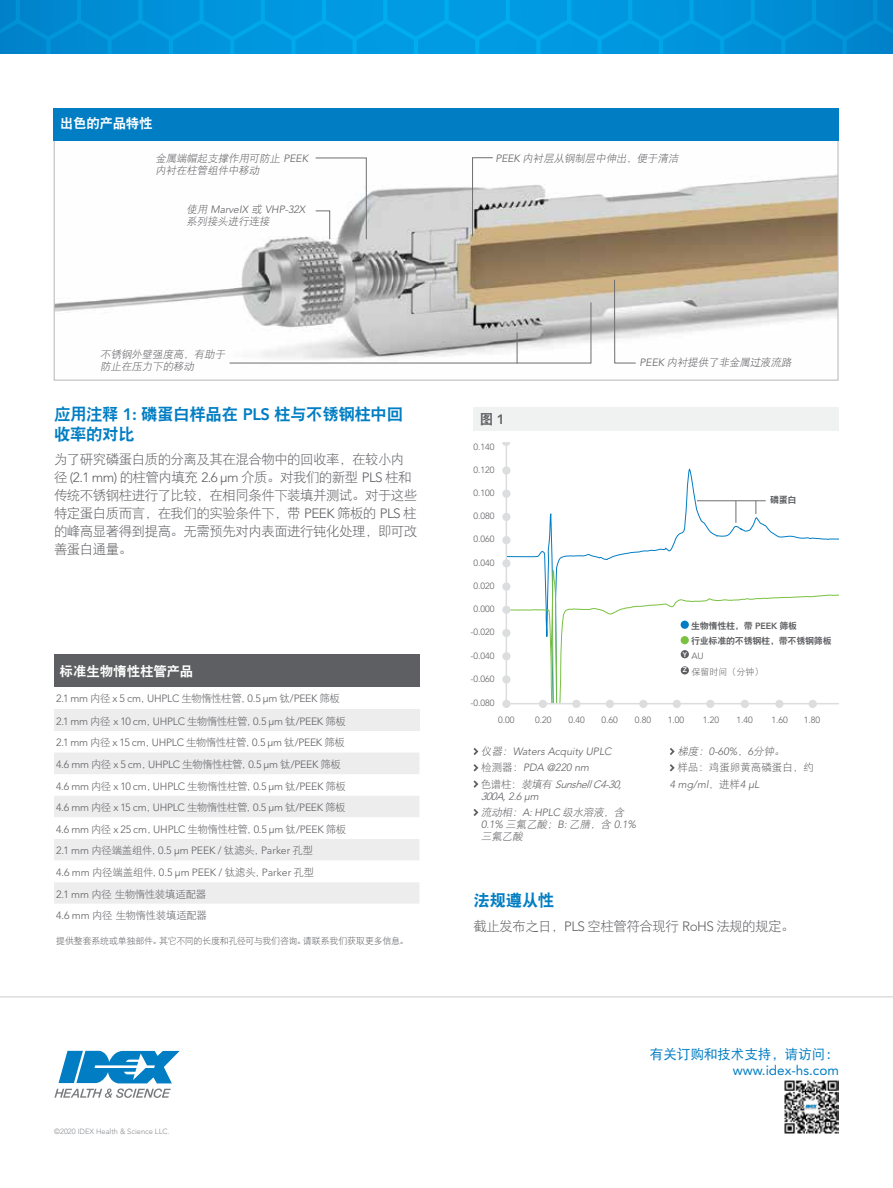
<style>
.page{position:relative;width:893px;height:1188px;background:#fff}
.page>*{position:absolute;margin:0;border:0;box-sizing:border-box;transform-origin:0 0}
.t1{font:16.5px/19.5px "DFP Hei W9";letter-spacing:-.025em;color:#007dc3}
.t2{font:13.5px/18px "DFP Hei W3";letter-spacing:-.04em;color:#5e5f62}
.t3{font:13.5px "DFP Hei W9";letter-spacing:-.02em;color:#fff}
.t4{font:13.5px "Avenir LT Std";color:#007dc3}
.t5{font:13.5px "DFP Hei W5";color:#007dc3}
.t6{font:13.5px "DFP Hei W9";color:#5e5f62}
.t7{font:300 10.5px/21.8px "Avenir LT Std";letter-spacing:-.015em;color:#5e5f62}
.t8{font:italic 300 10.5px/16.4px "Avenir LT Std";color:#5e5f62}
.t9{font:italic 10.5px/12px "DFP Hei W3";color:#5e5f62}
.t10{font:10.5px/21.6px "DFP Hei W3";letter-spacing:-.045em;color:#5e5f62}
.t11{font:10.5px/16.4px "DFP Hei W3";color:#5e5f62}
.t12{font:300 9px "Avenir LT Std";color:#5e5f62}
.t13{font:9px "DFP Hei W3";letter-spacing:-.025em;color:#5e5f62}
.t14{font:9px/15.5px "DFP Hei W9";letter-spacing:-.025em;color:#5e5f62}
.t15{font:300 7.5px "Avenir LT Std";color:#898b8e}
.s1{font-family:"Avenir LT Std";font-weight:300}
.s2{font-family:"DFP Hei W3";font-weight:400}
.s3{font-family:"Avenir LT Std";font-weight:800}
.s4{font-family:"DFP Hei W3";font-weight:400;font-style:normal}
.s5{font-style:italic}
.s6{font-family:"Avenir LT Std";font-weight:300;font-style:italic}
</style>
<div class="page">
<img style="left:56px;top:140px;width:780px;height:202px">
<div style="left:54px;top:108px;width:785px;height:32px;background:#007dc3"></div>
<svg style="left:0;top:0;width:893px;height:54px;background:#0094dc"></svg>
<div style="left:54px;top:654px;width:365px;height:32px;background:#5e5f62"></div>
<div style="left:54px;top:709px;width:365px;height:22px;background:#ededee"></div>
<svg style="left:54px;top:753px;width:365px;height:64px;fill:#ededee"></svg>
<svg style="left:54px;top:839px;width:365px;height:65px"></svg>
<hr style="left:0;top:996px;width:893px;height:2px;background:#dcddde">
<svg style="left:315px;top:157px;width:52px;height:83px"></svg>
<svg style="left:472px;top:157px;width:21px;height:80px"></svg>
<svg style="left:614px;top:279px;width:22px;height:85px"></svg>
<svg style="left:229px;top:302px;width:363px;height:62px"></svg>
<hr style="left:517px;top:333px;width:1px;height:30px;background:#6d6e71">
<svg style="left:507px;top:471px;width:332px;height:234px"></svg>
<div style="left:681px;top:621px;width:8px;height:8px;background:#007dc3;border-radius:50%"></div>
<div style="left:681px;top:636px;width:8px;height:8px;background:#7ac142;border-radius:50%"></div>
<div style="left:681px;top:650px;width:8px;height:8px;background:#5e5f62;border-radius:50%"></div>
<div style="left:681px;top:666px;width:8px;height:9px;background:#5e5f62;border-radius:50%"></div>
<div style="left:473px;top:408px;width:366px;height:23px;background:#f0f1f1"></div>
<hr style="left:506px;top:445px;width:1px;height:258px;background:#dcddde">
<svg style="left:502px;top:442px;width:8px;height:4px"></svg>
<svg style="left:473px;top:748px;width:5px;height:7px"></svg>
<svg style="left:473px;top:764px;width:5px;height:7px"></svg>
<svg style="left:473px;top:780px;width:5px;height:8px"></svg>
<svg style="left:473px;top:809px;width:5px;height:7px"></svg>
<svg style="left:670px;top:748px;width:5px;height:7px"></svg>
<svg style="left:670px;top:764px;width:5px;height:7px"></svg>
<hr style="left:697px;top:500px;width:69px;height:1px;background:#6d6e71">
<svg style="left:735px;top:501px;width:1px;height:22px"></svg>
<svg style="left:755px;top:501px;width:1px;height:13px"></svg>
<hr style="left:505px;top:703px;width:334px;height:1px;background:#dcddde">
<div style="left:539px;top:700px;width:8px;height:8px;background:#dcddde;border-radius:50%"></div>
<div style="left:572px;top:700px;width:8px;height:8px;background:#dcddde;border-radius:50%"></div>
<div style="left:606px;top:700px;width:8px;height:8px;background:#dcddde;border-radius:50%"></div>
<div style="left:639px;top:700px;width:8px;height:8px;background:#dcddde;border-radius:50%"></div>
<div style="left:673px;top:700px;width:8px;height:8px;background:#dcddde;border-radius:50%"></div>
<div style="left:706px;top:700px;width:8px;height:8px;background:#dcddde;border-radius:50%"></div>
<div style="left:741px;top:700px;width:8px;height:8px;background:#dcddde;border-radius:50%"></div>
<div style="left:775px;top:700px;width:8px;height:8px;background:#dcddde;border-radius:50%"></div>
<div style="left:809px;top:700px;width:8px;height:8px;background:#dcddde;border-radius:50%"></div>
<div style="left:502px;top:675px;width:8px;height:9px;background:#dcddde;border-radius:50%"></div>
<div style="left:502px;top:700px;width:8px;height:8px;background:#dcddde;border-radius:50%"></div>
<div style="left:502px;top:652px;width:8px;height:8px;background:#dcddde;border-radius:50%"></div>
<div style="left:502px;top:629px;width:8px;height:8px;background:#dcddde;border-radius:50%"></div>
<div style="left:502px;top:606px;width:8px;height:8px;background:#dcddde;border-radius:50%"></div>
<div style="left:502px;top:582px;width:8px;height:9px;background:#dcddde;border-radius:50%"></div>
<div style="left:502px;top:559px;width:8px;height:8px;background:#dcddde;border-radius:50%"></div>
<div style="left:502px;top:536px;width:8px;height:8px;background:#dcddde;border-radius:50%"></div>
<div style="left:502px;top:513px;width:8px;height:8px;background:#dcddde;border-radius:50%"></div>
<div style="left:502px;top:490px;width:8px;height:8px;background:#dcddde;border-radius:50%"></div>
<div style="left:502px;top:466px;width:8px;height:9px;background:#dcddde;border-radius:50%"></div>
<svg style="left:54px;top:1051px;width:126px;height:47px"></svg>
<img style="left:784px;top:1080px;width:55px;height:54px">
<p class="t3" style="left:60px;top:116px;width:94px">出色的产品特性</p>
<p class="t9" style="left:155px;top:152px;width:154px">金属端帽起支撑作用可防止 <span class="s1">P E E K</span>内衬在柱管组件中移动</p>
<p class="t8" style="left:186px;top:202px;width:120px"><span class="s2">使用</span> MarveIX <span class="s2">或</span> VHP-32X</p>
<p class="t9" style="left:186px;top:215px;width:87px">系列接头进行连接</p>
<p class="t9" style="left:100px;top:348px;width:128px">不锈钢外壁强度高，有助于防止在压力下的移动</p>
<h1 class="t1" style="left:54px;top:404px;width:351px">应用注释 <span class="s3">1:</span> 磷蛋白样品在 <span class="s3">PLS</span> 柱与不锈钢柱中回收率的对比</h1>
<p class="t2" style="left:54px;top:450px;width:365px">为了研究磷蛋白质的分离及其在混合物中的回收率，在较小内径 <span class="s1">(2.1 mm)</span> 的柱管内填充 <span class="s1">2.6 μm</span> 介质。对我们的新型 <span class="s1">PLS</span> 柱和传统不锈钢柱进行了比较，在相同条件下装填并测试。对于这些特定蛋白质而言，在我们的实验条件下，带 <span class="s1">PEEK</span> 筛板的 <span class="s1">PLS</span> 柱的峰高显著得到提高。无需预先对内表面进行钝化处理，即可改善蛋白通量。</p>
<p class="t3" style="left:59px;top:664px;width:135px">标准生物惰性柱管产品</p>
<p class="t7" style="left:56px;top:688px;width:292px">2.1 mm <span class="s2">内径</span> x 5 cm<span class="s2">，</span>UHPLC <span class="s2">生物惰性柱管，</span>0.5 μm <span class="s2">钛</span>/PEEK <span class="s2">筛板</span>2.1 mm <span class="s2">内径</span> x 10 cm<span class="s2">，</span>UHPLC <span class="s2">生物惰性柱管，</span>0.5 μm <span class="s2">钛</span>/PEEK <span class="s2">筛板</span>2.1 mm <span class="s2">内径</span> x 15 cm<span class="s2">，</span>UHPLC <span class="s2">生物惰性柱管，</span>0.5 μm <span class="s2">钛</span>/PEEK <span class="s2">筛板</span>4.6 mm <span class="s2">内径</span> x 5 cm<span class="s2">，</span>UHPLC <span class="s2">生物惰性柱管，</span>0.5 μm <span class="s2">钛</span>/PEEK <span class="s2">筛板</span>4.6 mm <span class="s2">内径</span> x 10 cm<span class="s2">，</span>UHPLC <span class="s2">生物惰性柱管，</span>0.5 μm <span class="s2">钛</span>/PEEK <span class="s2">筛板</span>4.6 mm <span class="s2">内径</span> x 15 cm<span class="s2">，</span>UHPLC <span class="s2">生物惰性柱管，</span>0.5 μm <span class="s2">钛</span>/PEEK <span class="s2">筛板</span>4.6 mm <span class="s2">内径</span> x 25 cm<span class="s2">，</span>UHPLC <span class="s2">生物惰性柱管，</span>0.5 µm <span class="s2">钛</span>/PEEK <span class="s2">筛板</span>2.1 mm <span class="s2">内径端盖组件，</span>0.5 µm PEEK / <span class="s2">钛滤头，</span>Parker <span class="s2">孔型<br></span>4.6 mm <span class="s2">内径端盖组件，</span>0.5 µm PEEK / <span class="s2">钛滤头，</span>Parker <span class="s2">孔型</span></p>
<p class="t10" style="left:56px;top:883px;width:152px"><span class="s1">2.1 mm</span> 内径 生物惰性装填适配器<br><span class="s1">4.6 mm</span> 内径 生物惰性装填适配器</p>
<p class="t13" style="left:56px;top:936px;width:354px">提供整套系统或单独部件。其它不同的长度和孔径可与我们咨询。请联系我们获取更多信息。</p>
<p class="t15" style="left:54px;top:1127px;width:117px">©2020 IDEX Health &amp; Science LLC.</p>
<p class="t9" style="left:495px;top:152px;width:187px"><span class="s1">P E E K</span> 内衬层从钢制层中伸出，便于清洁</p>
<p class="t6" style="left:480px;top:412px;width:26px">图 <span class="s3">1</span></p>
<p class="t12" style="left:473px;top:441px;width:23px">0.140</p>
<p class="t12" style="left:473px;top:464px;width:23px">0.120</p>
<p class="t12" style="left:473px;top:488px;width:23px">0.100</p>
<p class="t12" style="left:473px;top:511px;width:23px">0.080</p>
<p class="t12" style="left:473px;top:534px;width:23px">0.060</p>
<p class="t12" style="left:473px;top:557px;width:23px">0.040</p>
<p class="t12" style="left:473px;top:580px;width:23px">0.020</p>
<p class="t12" style="left:473px;top:604px;width:23px">0.000</p>
<p class="t12" style="left:470px;top:627px;width:26px">-0.020</p>
<p class="t12" style="left:470px;top:650px;width:26px">-0.040</p>
<p class="t12" style="left:470px;top:673px;width:26px">-0.060</p>
<p class="t12" style="left:470px;top:698px;width:26px">-0.080</p>
<p class="t9" style="left:640px;top:357px;width:155px"><span class="s1">P E E K</span> 内衬提供了非金属过液流路</p>
<p class="t14" style="left:770px;top:492px;width:28px">磷蛋白</p>
<p class="t14" style="left:691px;top:618px;width:142px">生物惰性柱，带 <span class="s3">PEEK</span> 筛板<br>行业标准的不锈钢柱，带不锈钢筛板</p>
<p class="t12" style="left:683px;top:651px;width:22px"><sup>Y</sup> AU</p>
<p class="t13" style="left:683px;top:666px;width:82px"><sup>Z</sup> 保留时间（分钟）</p>
<p class="t12" style="left:498px;top:714px;width:18px">0.00</p>
<p class="t12" style="left:535px;top:714px;width:18px">0.20</p>
<p class="t12" style="left:568px;top:714px;width:18px">0.40</p>
<p class="t12" style="left:601px;top:714px;width:18px">0.60</p>
<p class="t12" style="left:635px;top:714px;width:18px">0.80</p>
<p class="t12" style="left:668px;top:714px;width:18px">1.00</p>
<p class="t12" style="left:703px;top:714px;width:18px">1.20</p>
<p class="t12" style="left:736px;top:714px;width:18px">1.40</p>
<p class="t12" style="left:771px;top:714px;width:18px">1.60</p>
<p class="t12" style="left:804px;top:714px;width:18px">1.80</p>
<p class="t8" style="left:481px;top:744px;width:144px"><span class="s2">仪器：</span>Waters Acquity UPLC<span class="s4">检测器：</span>PDA @220 nm<br><span class="s4">色谱柱：</span><span class="s2">装填有</span> SunshellC4-30,</p>
<p class="t8" style="left:481px;top:788px;width:59px">300A,2.6 µm</p>
<p class="t9" style="left:481px;top:806px;width:147px">流动相：<span class="s1">A: HPLC</span> 级水溶液，含</p>
<p class="t8" style="left:481px;top:816px;width:157px">0. 1 % <span class="s2">三氟乙酸；</span>B: <span class="s2">乙腈，含</span> 0. 1 %</p>
<p class="t9" style="left:481px;top:830px;width:45px">三氟乙酸</p>
<p class="t11" style="left:677px;top:743px;width:138px"><span class="s5">梯度：</span><span class="s6">0-60%</span><span class="s5">，</span><span class="s6">6</span><span class="s5">分钟。<br></span>样品：鸡蛋卵黄高磷蛋白，约</p>
<p class="t8" style="left:670px;top:776px;width:91px">4 mg/ml<span class="s4">，进样</span>4 µL</p>
<h1 class="t1" style="left:473px;top:890px;width:82px">法规遵从性</h1>
<p class="t2" style="left:473px;top:917px;width:323px">截止发布之日，<span class="s1">PLS</span> 空柱管符合现行 <span class="s1">RoHS</span> 法规的规定。</p>
<p class="t5" style="left:650px;top:1047px;width:190px">有关订购和技术支持，请访问：</p>
<p class="t4" style="left:733px;top:1063px;width:108px">www.idex-hs.com</p>
</div>
